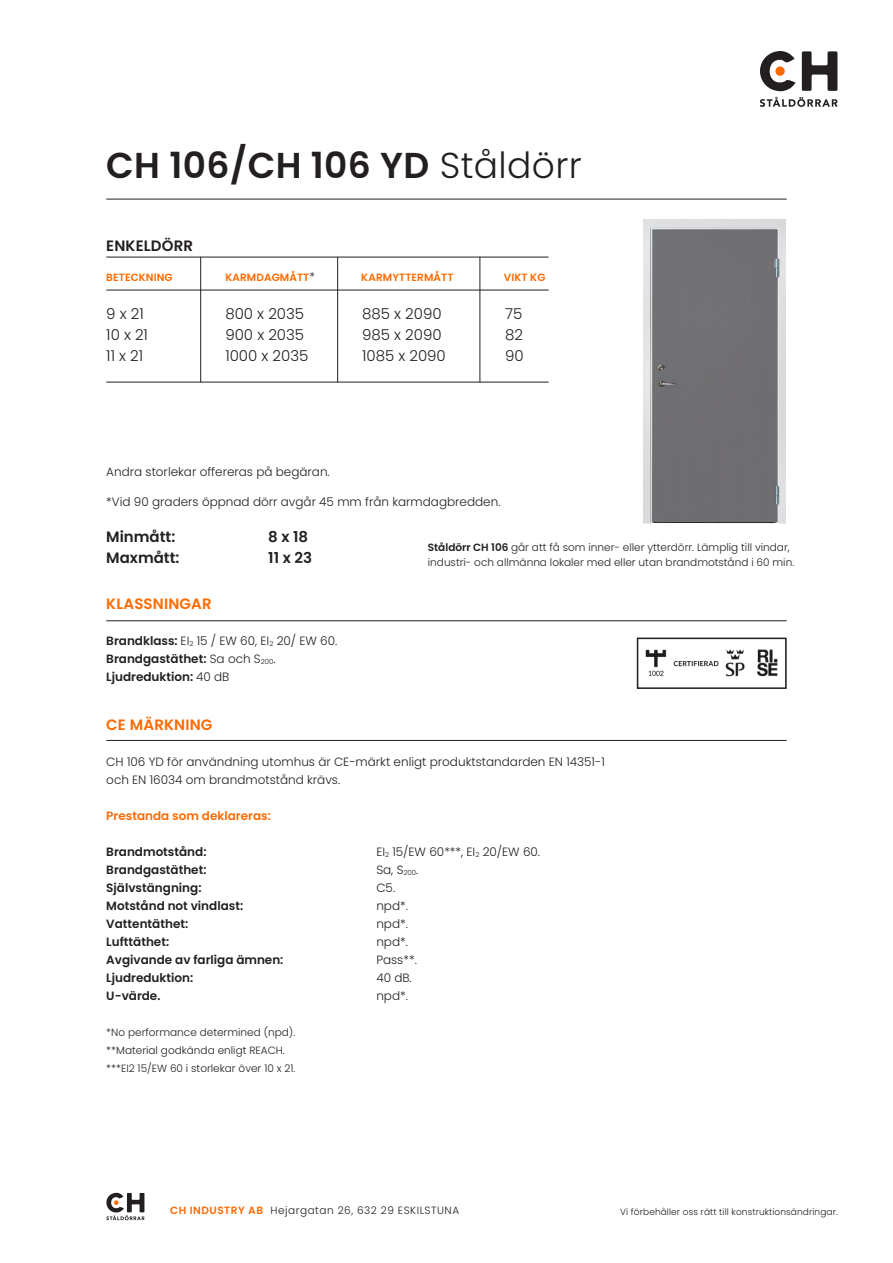
<style>
.page{position:relative;width:893px;height:1263px;background:#fff}
.page>*{position:absolute;margin:0;border:0;box-sizing:border-box;transform-origin:0 0}
.t1{font:600 36px "Poppins";letter-spacing:.01em;color:#231f20}
.t2{font:300 15px "Poppins";color:#231f20}
.t3{font:600 15px "Poppins";color:#231f20}
.t4{font:600 15px "Poppins";letter-spacing:.01em;color:#ff6a00}
.t5{font:300 12px "Poppins";color:#231f20}
.t6{font:600 12px "Poppins";color:#231f20}
.t7{font:600 12px "Poppins";color:#ff6a00}
.t8{font:300 10.5px/15px "Poppins";color:#231f20}
.t9{font:600 10.5px "Poppins";letter-spacing:.01em;color:#ff6a00}
.t10{font:300 10.5px "Poppins";letter-spacing:.05em;color:#231f20}
.t11{font:300 9px "Poppins";letter-spacing:.01em;color:#231f20}
.s1{font-weight:300}
.s2{font-weight:300;font-size:12px;color:#231f20}
.s3{font-weight:600}
.s4{font-weight:600;color:#ff6a00}
</style>
<div class="page">
<svg style="left:802px;top:51px;width:35px;height:40px"></svg>
<svg style="left:760px;top:51px;width:35px;height:40px"></svg>
<svg style="left:775px;top:66px;width:10px;height:10px"></svg>
<svg style="left:760px;top:97px;width:78px;height:10px"></svg>
<svg style="left:106px;top:1193px;width:39px;height:27px"></svg>
<img style="left:643px;top:220px;width:142px;height:303px">
<hr style="left:106px;top:199px;width:681px;height:1px;background:#231f20">
<hr style="left:106px;top:620px;width:681px;height:1px;background:#231f20">
<hr style="left:106px;top:740px;width:681px;height:1px;background:#231f20">
<hr style="left:106px;top:257px;width:443px;height:1px;background:#231f20">
<hr style="left:106px;top:382px;width:443px;height:1px;background:#231f20">
<hr style="left:106px;top:290px;width:443px;height:1px;background:#231f20">
<hr style="left:200px;top:257px;width:1px;height:125px;background:#231f20">
<hr style="left:337px;top:257px;width:1px;height:125px;background:#231f20">
<hr style="left:480px;top:257px;width:1px;height:125px;background:#231f20">
<img style="left:645px;top:649px;width:133px;height:28px">
<div style="left:637px;top:638px;width:150px;height:51px;border:2px solid #231f20"></div>
<p class="t1" style="left:106px;top:145px;width:477px">CH 106/CH 106 YD <span class="s1">Ståldörr</span></p>
<p class="t3" style="left:106px;top:237px;width:88px">ENKELDÖRR</p>
<p class="t9" style="left:106px;top:271px;width:68px">BETECKNING</p>
<p class="t9" style="left:225px;top:271px;width:91px">KARMDAGMÅTT<span class="s2">*</span></p>
<p class="t9" style="left:361px;top:271px;width:94px">KARMYTTERMÅTT</p>
<p class="t9" style="left:504px;top:271px;width:43px">VIKT KG</p>
<p class="t2" style="left:106px;top:305px;width:39px">9 x 21</p>
<p class="t2" style="left:106px;top:326px;width:43px">10 x 21</p>
<p class="t2" style="left:106px;top:347px;width:38px">11 x 21</p>
<p class="t2" style="left:225px;top:305px;width:80px">800 x 2035</p>
<p class="t2" style="left:225px;top:326px;width:80px">900 x 2035</p>
<p class="t2" style="left:225px;top:347px;width:85px">1000 x 2035</p>
<p class="t2" style="left:362px;top:305px;width:81px">885 x 2090</p>
<p class="t2" style="left:362px;top:326px;width:81px">985 x 2090</p>
<p class="t2" style="left:362px;top:347px;width:85px">1085 x 2090</p>
<p class="t2" style="left:505px;top:305px;width:19px">75</p>
<p class="t2" style="left:505px;top:326px;width:19px">82</p>
<p class="t2" style="left:505px;top:347px;width:20px">90</p>
<p class="t5" style="left:106px;top:465px;width:225px">Andra storlekar offereras på begäran.</p>
<p class="t5" style="left:106px;top:495px;width:396px">*Vid 90 graders öppnad dörr avgår 45 mm från karmdagbredden.</p>
<p class="t3" style="left:106px;top:528px;width:71px">Minmått:</p>
<p class="t3" style="left:268px;top:528px;width:41px">8 x 18</p>
<p class="t3" style="left:106px;top:549px;width:75px">Maxmått:</p>
<p class="t3" style="left:268px;top:549px;width:45px">11 x 23</p>
<p class="t8" style="left:428px;top:540px;width:368px"><span class="s3">Ståldörr CH 106</span> går att få som inner- eller ytterdörr. Lämplig till vindar, industri- och allmänna lokaler med eller utan brandmotstånd i 60 min.</p>
<p class="t4" style="left:106px;top:595px;width:107px">KLASSNINGAR</p>
<p class="t5" style="left:106px;top:634px;width:233px"><span class="s3">Brandklass:</span> EI<sub>2</sub> 15 / EW 60, EI<sub>2</sub> 20/ EW 60.</p>
<p class="t6" style="left:106px;top:652px;width:171px">Brandgastäthet: <span class="s1">Sa och S</span><sub>200</sub><span class="s1">.</span></p>
<p class="t6" style="left:106px;top:670px;width:125px">Ljudreduktion: <span class="s1">40 dB</span></p>
<p class="t4" style="left:106px;top:716px;width:108px">CE MÄRKNING</p>
<p class="t5" style="left:106px;top:754px;width:500px">CH 106 YD för användning utomhus är CE-märkt enligt produktstandarden EN 14351-1</p>
<p class="t5" style="left:106px;top:772px;width:235px">och EN 16034 om brandmotstånd krävs.</p>
<p class="t7" style="left:106px;top:808px;width:166px">Prestanda som deklareras:</p>
<p class="t6" style="left:106px;top:844px;width:102px">Brandmotstånd:</p>
<p class="t5" style="left:376px;top:844px;width:165px">EI<sub>2</sub> 15/EW 60***, EI<sub>2</sub> 20/EW 60.</p>
<p class="t6" style="left:106px;top:862px;width:102px">Brandgastäthet:</p>
<p class="t5" style="left:376px;top:862px;width:43px">Sa, S<sub>200</sub>.</p>
<p class="t6" style="left:106px;top:880px;width:97px">Självstängning:</p>
<p class="t5" style="left:376px;top:880px;width:20px">C5.</p>
<p class="t6" style="left:106px;top:898px;width:138px">Motstånd not vindlast:</p>
<p class="t5" style="left:376px;top:898px;width:33px">npd*.</p>
<p class="t6" style="left:106px;top:916px;width:83px">Vattentäthet:</p>
<p class="t5" style="left:376px;top:916px;width:33px">npd*.</p>
<p class="t6" style="left:106px;top:934px;width:64px">Lufttäthet:</p>
<p class="t5" style="left:376px;top:934px;width:33px">npd*.</p>
<p class="t6" style="left:106px;top:952px;width:179px">Avgivande av farliga ämnen:</p>
<p class="t5" style="left:376px;top:952px;width:42px">Pass**.</p>
<p class="t6" style="left:106px;top:970px;width:88px">Ljudreduktion:</p>
<p class="t5" style="left:376px;top:970px;width:37px">40 dB.</p>
<p class="t6" style="left:106px;top:988px;width:56px">U-värde.</p>
<p class="t5" style="left:376px;top:988px;width:33px">npd*.</p>
<p class="t8" style="left:106px;top:1025px;width:190px">*No performance determined (npd).</p>
<p class="t8" style="left:106px;top:1043px;width:180px">**Material godkända enligt REACH.</p>
<p class="t8" style="left:106px;top:1061px;width:191px">***EI2 15/EW 60 i storlekar över 10 x 21.</p>
<p class="t10" style="left:170px;top:1204px;width:291px"><span class="s4">CH INDUSTRY AB</span> Hejargatan 26, 632 29 ESKILSTUNA</p>
<p class="t11" style="left:620px;top:1206px;width:219px">Vi förbehåller oss rätt till konstruktionsändringar.</p>
</div>
